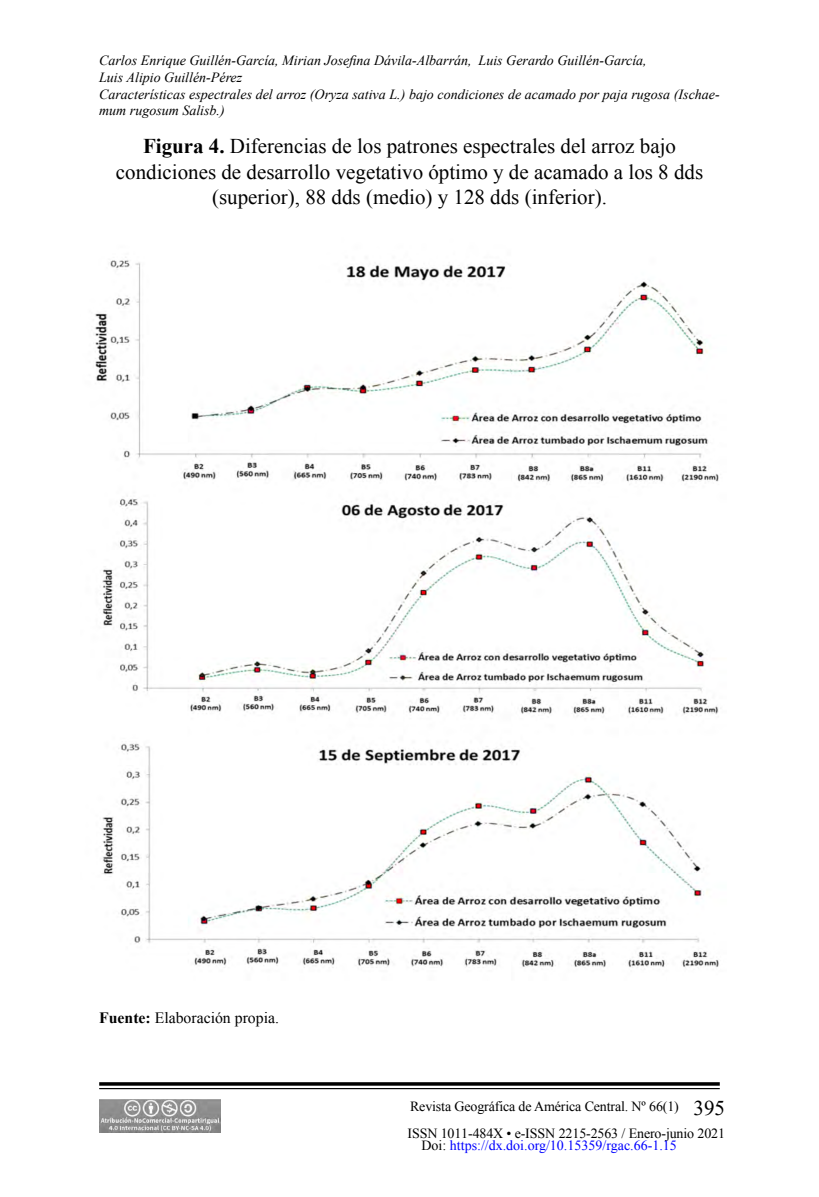
<style>
.page{position:relative;width:819px;height:1197px;background:#fff}
.page>*{position:absolute;margin:0;border:0;box-sizing:border-box;transform-origin:0 0}
.t1{font:21px/25.2px "Times New Roman";color:#000;text-align:center}
.t2{font:15.75px "Times New Roman";color:#000}
.t3{font:italic 14px/16.8px "Times New Roman";color:#000}
.t4{font:14px/27.1px "Times New Roman";letter-spacing:-.01em;color:#000}
.t5{font:14px "Times New Roman";color:#00f}
.s1{font-weight:700}
.s2{font-size:21px}
.s3{color:#000}
</style>
<div class="page">
<svg style="left:99px;top:1082px;width:621px;height:4px;background:#1f1f1f"></svg>
<hr style="left:99px;top:1088px;width:621px;height:1px;background:#000">
<img style="left:99px;top:1099px;width:121px;height:34px">
<img style="left:95px;top:257px;width:624px;height:711px">
<p class="t3" style="left:99px;top:52px;width:622px">Carlos Enrique Guillén-García, Mirian Josefina Dávila-Albarrán, Luis Gerardo Guillén-García,<br>Luis Alipio Guillén-Pérez<br>Características espectrales del arroz (Oryza sativa L.) bajo condiciones de acamado por paja rugosa (Ischae&shy;mum rugosum Salisb.)</p>
<h1 class="t1" style="left:116px;top:134px;width:589px"><span class="s1">Figura 4.</span> Diferencias de los patrones espectrales del arroz bajo condiciones de desarrollo vegetativo óptimo y de acamado a los 8 dds (superior), 88 dds (medio) y 128 dds (inferior).</h1>
<p class="t2" style="left:99px;top:1007px;width:181px"><span class="s1">Fuente:</span> Elaboración propia.</p>
<p class="t4" style="left:408px;top:1092px;width:319px">Revista Geográfica de América Central. Nº 66(1) <span class="s2">395<br></span>ISSN 1011-484X • e-ISSN 2215-2563 / Enero-junio 2021</p>
<p class="t5" style="left:422px;top:1136px;width:257px"><span class="s3">Doi:</span> https://dx.doi.org/10.15359/rgac.66-1.15</p>
</div>
